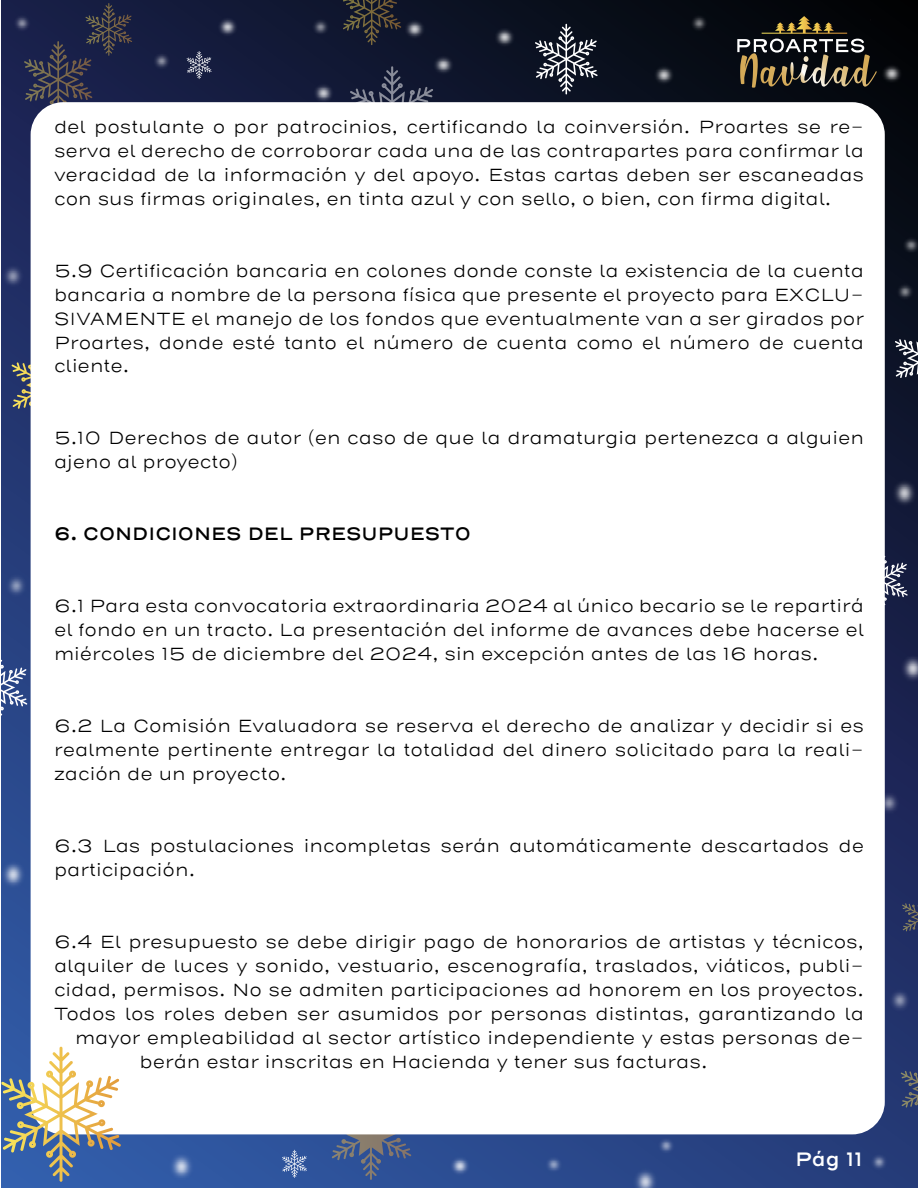
<style>
.page{position:relative;width:918px;height:1188px;background:#fff}
.page>*{position:absolute;margin:0;border:0;box-sizing:border-box;transform-origin:0 0}
.t1{font:600 19.5px "Henderson Sans Basic";color:#fff}
.t2{font:300 18px/24px "Henderson Sans Basic";color:#000;text-align:justify}
.t3{font:600 18px "Henderson Sans Basic";color:#000}
</style>
<div class="page">
<img style="left:1px;top:0;width:917px;height:217px">
<img style="left:1px;top:217px;width:917px;height:971px">
<svg style="left:535px;top:24px;width:63px;height:70px;background:#3f434f"></svg>
<img style="left:16px;top:858px;width:902px;height:330px">
<svg style="left:24px;top:42px;width:42px;height:76px;background:#32354e"></svg>
<svg style="left:1px;top:652px;width:26px;height:71px;background:#4f669b"></svg>
<svg style="left:350px;top:66px;width:84px;height:36px;background:#272d45"></svg>
<svg style="left:342px;top:0;width:36px;height:45px;background:#2c2c31"></svg>
<svg style="left:901px;top:1056px;width:17px;height:66px"></svg>
<div style="left:31px;top:102px;width:854px;height:1032px;background:#fff;border-radius:33px"></div>
<svg style="left:1px;top:1048px;width:72px;height:134px"></svg>
<svg style="left:737px;top:39px;width:128px;height:49px;background:#4b473f"></svg>
<svg style="left:775px;top:16px;width:59px;height:17px"></svg>
<hr style="left:762px;top:33px;width:85px;height:1px;background:#fff">
<p class="t2" style="left:54px;top:115px;width:812px">del postulante o por patrocinios, certificando la coinversión. Proartes se re&shy;serva el derecho de corroborar cada una de las contrapartes para confirmar la veracidad de la información y del apoyo. Estas cartas deben ser escaneadas con sus firmas originales, en tinta azul y con sello, o bien, con firma digital.</p>
<p class="t2" style="left:54px;top:259px;width:812px">5.9 Certificación bancaria en colones donde conste la existencia de la cuenta bancaria a nombre de la persona física que presente el proyecto para EXCLU-SIVAMENTE el manejo de los fondos que eventualmente van a ser girados por Proartes, donde esté tanto el número de cuenta como el número de cuenta cliente.</p>
<p class="t2" style="left:54px;top:427px;width:812px">5.10 Derechos de autor (en caso de que la dramaturgia pertenezca a alguien ajeno al proyecto)</p>
<p class="t3" style="left:54px;top:523px;width:418px">6. CONDICIONES DEL PRESUPUESTO</p>
<p class="t2" style="left:54px;top:595px;width:812px">6.1 Para esta convocatoria extraordinaria 2024 al único becario se le repartirá el fondo en un tracto. La presentación del informe de avances debe hacerse el miércoles 15 de diciembre del 2024, sin excepción antes de las 16 horas.</p>
<p class="t2" style="left:54px;top:715px;width:812px">6.2 La Comisión Evaluadora se reserva el derecho de analizar y decidir si es realmente pertinente entregar la totalidad del dinero solicitado para la reali&shy;zación de un proyecto.</p>
<p class="t2" style="left:54px;top:835px;width:812px">6.3 Las postulaciones incompletas serán automáticamente descartados de participación.</p>
<p class="t2" style="left:54px;top:931px;width:812px">6.4 El presupuesto se debe dirigir pago de honorarios de artistas y técnicos,</p>
<p class="t2" style="left:54px;top:955px;width:812px">alquiler de luces y sonido, vestuario, escenografía, traslados, viáticos, publi-</p>
<p class="t2" style="left:54px;top:979px;width:812px">cidad, permisos. No se admiten participaciones ad honorem en los proyectos.</p>
<p class="t2" style="left:54px;top:1003px;width:812px">Todos los roles deben ser asumidos por personas distintas, garantizando la</p>
<p class="t2" style="left:75px;top:1027px;width:790px">mayor empleabilidad al sector artístico independiente y estas personas de-</p>
<p class="t2" style="left:140px;top:1051px;width:570px">berán estar inscritas en Hacienda y tener sus facturas.</p>
<p class="t1" style="left:795px;top:1147px;width:69px">Pág 11</p>
</div>
